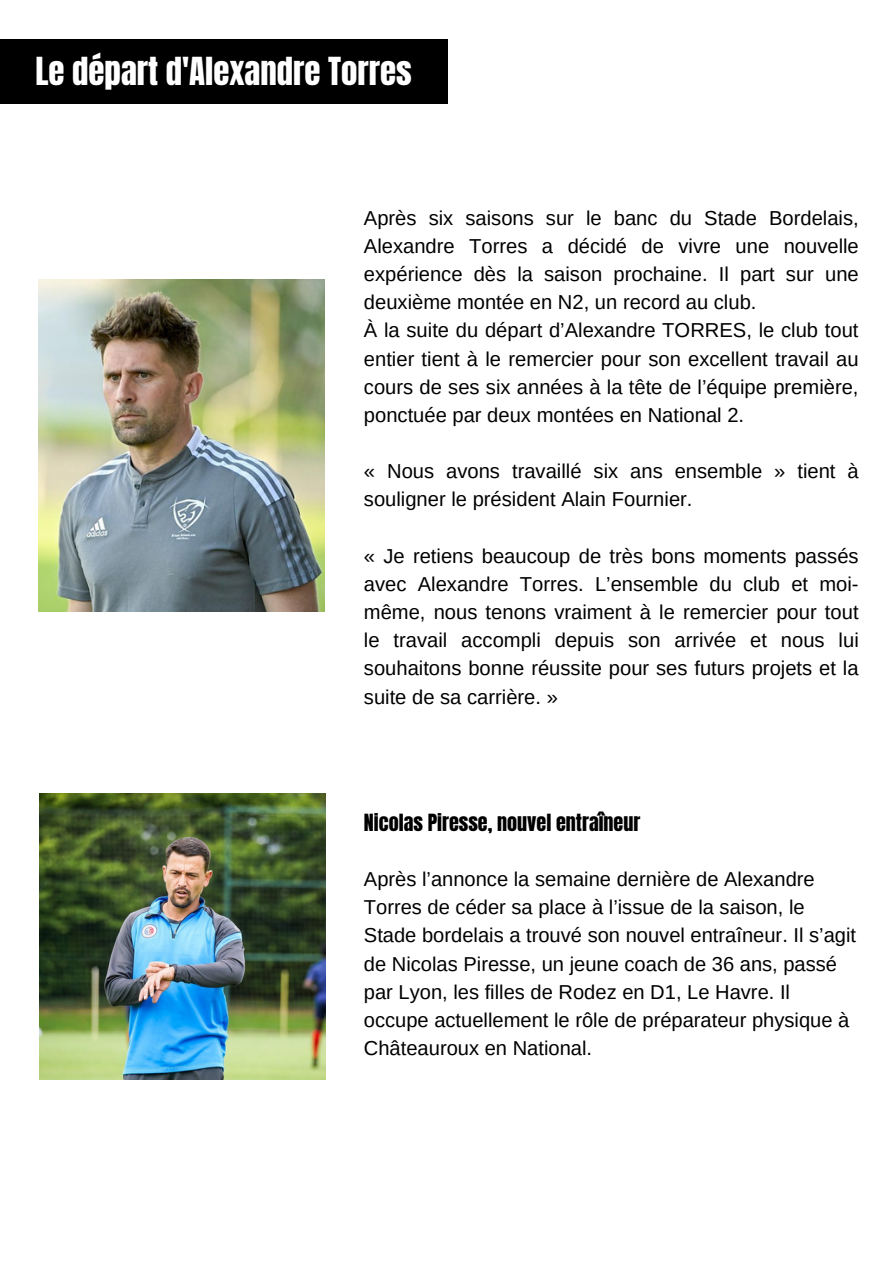
<style>
.page{position:relative;width:894px;height:1264px;background:#fff}
.page>*{position:absolute;margin:0;border:0;box-sizing:border-box;transform-origin:0 0}
.t1{font:32.85px "Anton";color:#fff}
.t2{font:20.1px/28.2px "Arimo";color:#000;text-align:justify}
.t3{font:20.1px "Anton";color:#000}
</style>
<div class="page">
<div style="left:0;top:39px;width:447px;height:65px;background:#000"></div>
<img style="left:39px;top:793px;width:286px;height:286px">
<img style="left:38px;top:279px;width:286px;height:332px">
<p class="t1" style="left:35px;top:47px;width:378px">Le départ d'Alexandre Torres</p>
<p class="t2" style="left:364px;top:204px;width:496px">Après six saisons sur le banc du Stade Bordelais, Alexandre Torres a décidé de vivre une nouvelle expérience dès la saison prochaine. Il part sur une deuxième montée en N2, un record au club.</p>
<p class="t2" style="left:364px;top:316px;width:496px">À la suite du départ d’Alexandre TORRES, le club tout entier tient à le remercier pour son excellent travail au cours de ses six années à la tête de l’équipe première, ponctuée par deux montées en National 2.</p>
<p class="t2" style="left:364px;top:457px;width:496px">« Nous avons travaillé six ans ensemble » tient à souligner le président Alain Fournier.</p>
<p class="t2" style="left:364px;top:541px;width:496px">« Je retiens beaucoup de très bons moments passés avec Alexandre Torres. L’ensemble du club et moi&shy;même, nous tenons vraiment à le remercier pour tout le travail accompli depuis son arrivée et nous lui souhaitons bonne réussite pour ses futurs projets et la suite de sa carrière. »</p>
<p class="t3" style="left:364px;top:808px;width:278px">Nicolas Piresse, nouvel entraîneur</p>
<p class="t2" style="left:364px;top:865px;width:493px;text-align:left">Après l’annonce la semaine dernière de Alexandre Torres de céder sa place à l’issue de la saison, le Stade bordelais a trouvé son nouvel entraîneur. Il s’agit de Nicolas Piresse, un jeune coach de 36 ans, passé par Lyon, les filles de Rodez en D1, Le Havre. Il</p>
<p class="t2" style="left:364px;top:1005px;width:487px">occupe actuellement le rôle de préparateur physique à</p>
<p class="t2" style="left:364px;top:1033px;width:230px">Châteauroux en National.</p>
</div>
